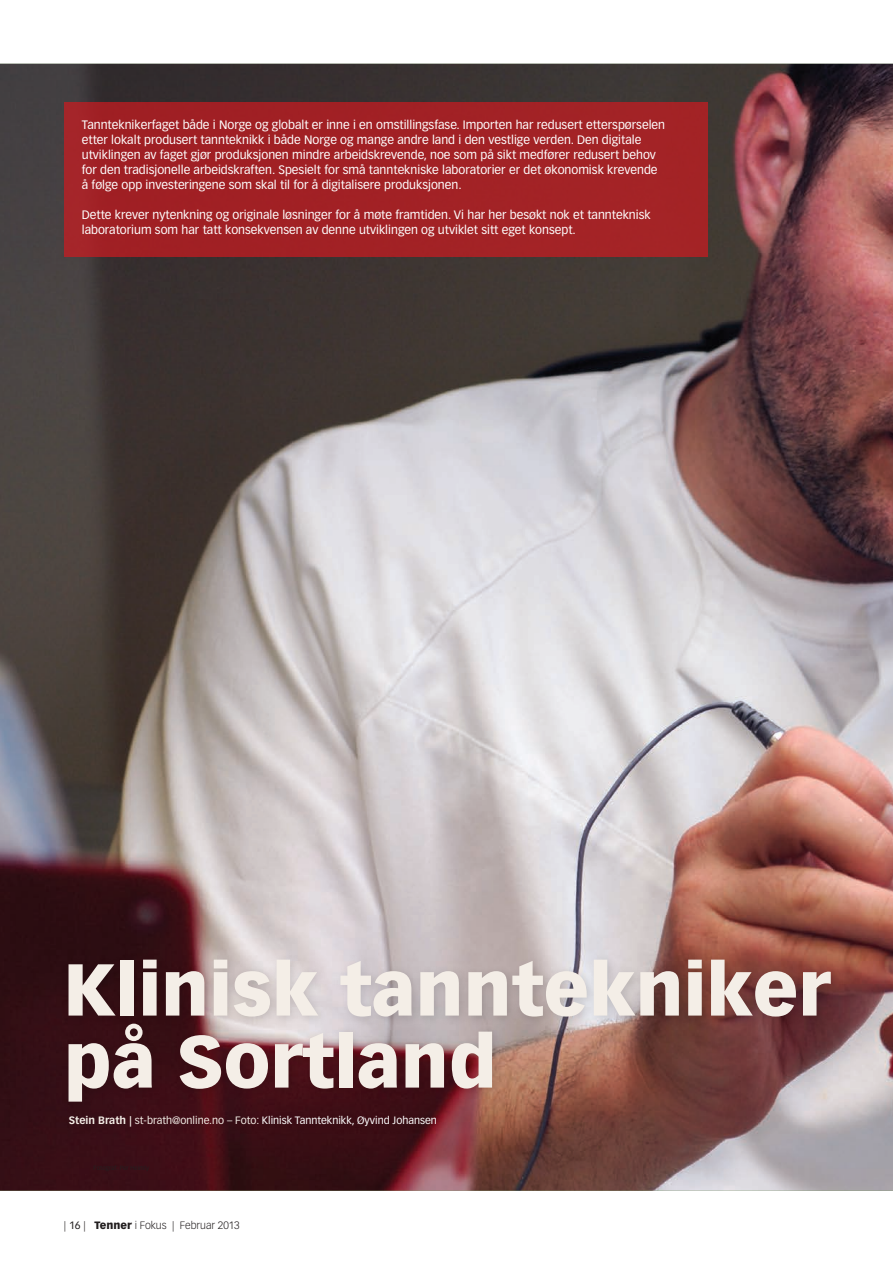
<style>
.page{position:relative;width:893px;height:1263px;background:#fff}
.page>*{position:absolute;margin:0;border:0;box-sizing:border-box;transform-origin:0 0}
.t1{font:900 72px/72px "Vectora LH";color:#f4eee7}
.t2{font:12px/15px "Vectora LH";color:#fff}
.t3{font:10.5px "Vectora LH";color:#fff}
.t4{font:300 10.5px "Vectora LH";color:#231f20}
.s1{font-weight:700;color:#f4eee7}
.s2{color:#f4eee7}
.s3{font-weight:400}
.s4{font-weight:900}
</style>
<div class="page">
<img style="left:0;top:64px;width:893px;height:1127px">
<div style="left:64px;top:102px;width:644px;height:154px;background:#a22125"></div>
<img style="left:21px;top:942px;width:872px;height:217px">
<p class="t2" style="left:82px;top:118px;width:585px">Tannteknikerfaget både i Norge og globalt er inne i en omstillingsfase. Importen har redusert etterspørselen etter lokalt produsert tannteknikk i både Norge og mange andre land i den vestlige verden. Den digitale utviklingen av faget gjør produksjonen mindre arbeidskrevende, noe som på sikt medfører redusert behov for den tradisjonelle arbeidskraften. Spesielt for små tanntekniske laboratorier er det økonomisk krevende å følge opp investeringene som skal til for å digitalisere produksjonen.</p>
<p class="t2" style="left:82px;top:208px;width:570px">Dette krever nytenkning og originale løsninger for å møte framtiden. Vi har her besøkt nok et tannteknisk laboratorium som har tatt konsekvensen av denne utviklingen og utviklet sitt eget konsept.</p>
<h1 class="t1" style="left:64px;top:957px;width:768px">Klinisk tanntekniker på Sortland</h1>
<p class="t3" style="left:69px;top:1115px;width:370px"><span class="s1">Stein Brath |</span> <span class="s2">st-brath@online.no – Foto:</span> Klinisk Tannteknikk, Øyvind Johansen</p>
<p class="t4" style="left:64px;top:1220px;width:177px">| <span class="s3">16</span> | <span class="s4">Tenner</span> i Fokus | Februar 2013</p>
</div>
